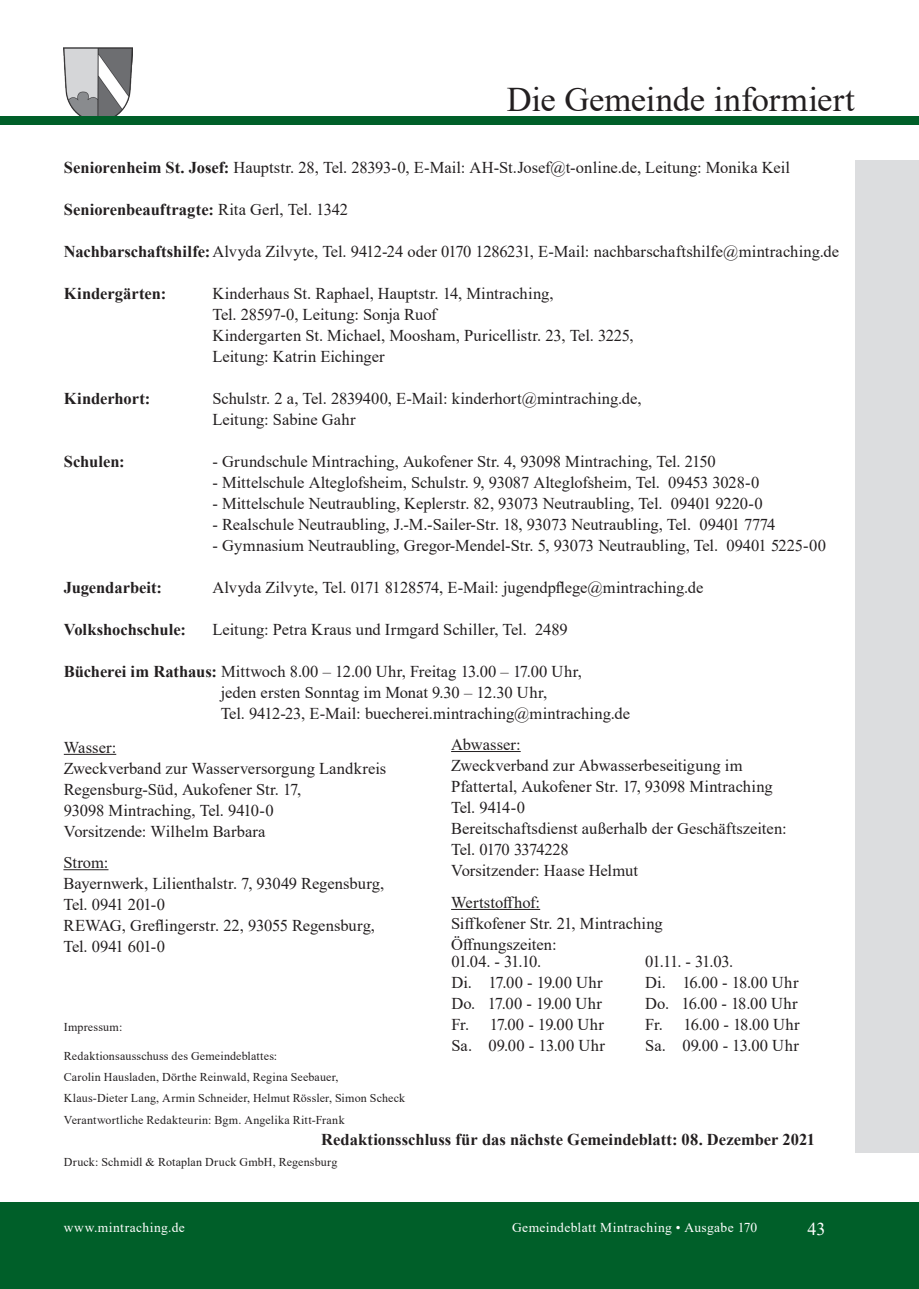
<style>
.page{position:relative;width:919px;height:1289px;background:#fff}
.page>*{position:absolute;margin:0;border:0;box-sizing:border-box;transform-origin:0 0}
.t1{font:34.5px "Times New Roman";letter-spacing:-.005em;color:#231f20}
.t2{font:18px "Times New Roman";color:#fff}
.t3{font:16.5px/21px "Times New Roman";color:#231f20}
.t4{font:700 16.5px "Times New Roman";color:#231f20}
.t5{font:13.5px "Times New Roman";letter-spacing:.03em;color:#fff}
.t6{font:12px/21px "Times New Roman";letter-spacing:.015em;color:#231f20}
.s1{font-weight:700}
.s2{font-weight:400}
</style>
<div class="page">
<div style="left:855px;top:161px;width:63px;height:991px;background:#dcdddf"></div>
<img style="left:64px;top:47px;width:69px;height:69px">
<div style="left:0;top:1201px;width:918px;height:87px;background:#005f29"></div>
<div style="left:0;top:116px;width:918px;height:8px;background:#005f29"></div>
<hr style="left:64px;top:754px;width:52px;height:1px;background:#231f20">
<hr style="left:451px;top:751px;width:69px;height:1px;background:#231f20">
<hr style="left:63px;top:869px;width:45px;height:1px;background:#231f20">
<hr style="left:451px;top:909px;width:89px;height:1px;background:#231f20">
<h1 class="t1" style="left:506px;top:75px;width:349px">Die Gemeinde informiert</h1>
<p class="t3" style="left:64px;top:156px;width:727px"><span class="s1">Seniorenheim St. Josef:</span> Hauptstr. 28, Tel. 28393-0, E-Mail: AH-St.Josef@t-online.de, Leitung: Monika Keil</p>
<p class="t4" style="left:64px;top:198px;width:286px">Seniorenbeauftragte: <span class="s2">Rita Gerl, Tel. 1342</span></p>
<p class="t3" style="left:64px;top:240px;width:776px"><span class="s1">Nachbarschaftshilfe:</span>Alvyda Zilvyte, Tel. 9412-24 oder 0170 1286231, E-Mail: nachbarschaftshilfe@mintraching.de</p>
<p class="t4" style="left:64px;top:282px;width:104px">Kindergärten:</p>
<p class="t3" style="left:212px;top:282px;width:423px">Kinderhaus St. Raphael, Hauptstr. 14, Mintraching,<br>Tel. 28597-0, Leitung: Sonja Ruof<br>Kindergarten St. Michael, Moosham, Puricellistr. 23, Tel. 3225, Leitung: Katrin Eichinger</p>
<p class="t4" style="left:64px;top:387px;width:88px">Kinderhort:</p>
<p class="t3" style="left:212px;top:387px;width:430px">Schulstr. 2 a, Tel. 2839400, E-Mail: kinderhort@mintraching.de,<br>Leitung: Sabine Gahr</p>
<p class="t4" style="left:64px;top:450px;width:62px">Schulen:</p>
<p class="t3" style="left:212px;top:450px;width:505px">- Grundschule Mintraching, Aukofener Str. 4, 93098 Mintraching, Tel. 2150</p>
<p class="t3" style="left:212px;top:471px;width:548px">- Mittelschule Alteglofsheim, Schulstr. 9, 93087 Alteglofsheim, Tel. 09453 3028-0</p>
<p class="t3" style="left:212px;top:492px;width:552px">- Mittelschule Neutraubling, Keplerstr. 82, 93073 Neutraubling, Tel. 09401 9220-0</p>
<p class="t3" style="left:212px;top:513px;width:564px">- Realschule Neutraubling, J.-M.-Sailer-Str. 18, 93073 Neutraubling, Tel. 09401 7774</p>
<p class="t3" style="left:212px;top:534px;width:615px">- Gymnasium Neutraubling, Gregor-Mendel-Str. 5, 93073 Neutraubling, Tel. 09401 5225-00</p>
<p class="t4" style="left:64px;top:576px;width:100px">Jugendarbeit:</p>
<p class="t3" style="left:212px;top:576px;width:492px">Alvyda Zilvyte, Tel. 0171 8128574, E-Mail: jugendpflege@mintraching.de</p>
<p class="t4" style="left:64px;top:618px;width:124px">Volkshochschule:</p>
<p class="t3" style="left:212px;top:618px;width:357px">Leitung: Petra Kraus und Irmgard Schiller, Tel. 2489</p>
<p class="t3" style="left:221px;top:660px;width:411px;text-indent:-157px"><span class="s1">Bücherei im Rathaus:</span> Mittwoch 8.00 – 12.00 Uhr, Freitag 13.00 – 17.00 Uhr,<br>jeden ersten Sonntag im Monat 9.30 – 12.30 Uhr,<br>Tel. 9412-23, E-Mail: buecherei.mintraching@mintraching.de</p>
<p class="t3" style="left:64px;top:736px;width:324px">Wasser:<br>Zweckverband zur Wasserversorgung Landkreis<br>Regensburg-Süd, Aukofener Str. 17,<br>93098 Mintraching, Tel. 9410-0<br>Vorsitzende: Wilhelm Barbara</p>
<p class="t3" style="left:451px;top:733px;width:337px">Abwasser:<br>Zweckverband zur Abwasserbeseitigung im<br>Pfattertal, Aukofener Str. 17, 93098 Mintraching<br>Tel. 9414-0<br>Bereitschaftsdienst außerhalb der Geschäftszeiten:<br>Tel. 0170 3374228<br>Vorsitzender: Haase Helmut</p>
<p class="t3" style="left:63px;top:851px;width:322px">Strom:<br>Bayernwerk, Lilienthalstr. 7, 93049 Regensburg,<br>Tel. 0941 201-0<br>REWAG, Greflingerstr. 22, 93055 Regensburg,<br>Tel. 0941 601-0</p>
<p class="t3" style="left:451px;top:891px;width:213px">Wertstoffhof:<br>Siffkofener Str. 21, Mintraching<br>Öffnungszeiten:</p>
<p class="t3" style="left:451px;top:950px;width:155px">01.04. - 31.10.<br>Di. 17.00 - 19.00 Uhr<br>Do. 17.00 - 19.00 Uhr<br>Fr. 17.00 - 19.00 Uhr<br>Sa. 09.00 - 13.00 Uhr</p>
<p class="t3" style="left:645px;top:950px;width:156px">01.11. - 31.03.<br>Di. 16.00 - 18.00 Uhr<br>Do. 16.00 - 18.00 Uhr<br>Fr. 16.00 - 18.00 Uhr<br>Sa. 09.00 - 13.00 Uhr</p>
<p class="t6" style="left:64px;top:1016px;width:60px">Impressum:</p>
<p class="t6" style="left:64px;top:1045px;width:343px">Redaktionsausschuss des Gemeindeblattes:<br>Carolin Hausladen, Dörthe Reinwald, Regina Seebauer, Klaus-Dieter Lang, Armin Schneider, Helmut Rössler, Simon Scheck Verantwortliche Redakteurin: Bgm. Angelika Ritt-Frank</p>
<p class="t4" style="left:321px;top:1127px;width:495px">Redaktionsschluss für das nächste Gemeindeblatt: 08. Dezember 2021</p>
<p class="t6" style="left:64px;top:1150px;width:275px">Druck: Schmidl &amp; Rotaplan Druck GmbH, Regensburg</p>
<p class="t5" style="left:67px;top:1216px;width:122px">www.mintraching.de</p>
<p class="t5" style="left:507px;top:1217px;width:247px">Gemeindeblat Mintraching • Ausgabe 170</p>
<p class="t2" style="left:804px;top:1213px;width:19px">43</p>
<p class="t5" style="left:64px;top:1217px;width:122px">www.mintraching.de</p>
<p class="t5" style="left:512px;top:1217px;width:247px">Gemeindeblatt Mintraching • Ausgabe 170</p>
<p class="t2" style="left:807px;top:1215px;width:19px">43</p>
</div>
